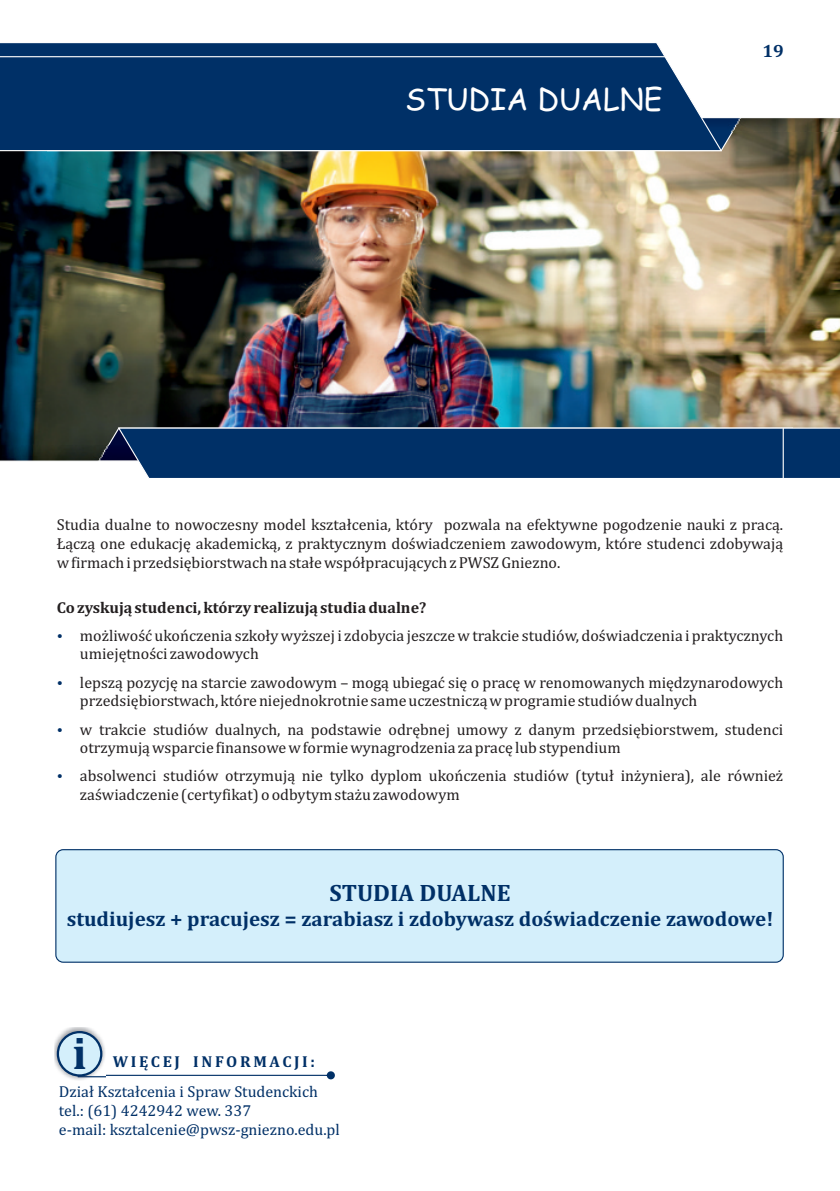
<style>
.page{position:relative;width:840px;height:1191px;background:#fff}
.page>*{position:absolute;margin:0;border:0;box-sizing:border-box;transform-origin:0 0}
.t1{font:700 45.6px "Cambria";color:#003067}
.t2{font:30px "Comic Sans MS";color:#fff}
.t3{font:700 24px "Cambria";color:#003067}
.t4{font:700 21px "Cambria";color:#003067}
.t5{font:700 18px "Cambria";color:#003067}
.t6{font:16px/18.8px "Cambria";color:#231f20}
.t7{font:16px/18.8px "Cambria";color:#003067}
.t8{font:700 16px "Cambria";color:#231f20}
.t9{font:700 16px "Cambria";letter-spacing:.165em;color:#003067}
</style>
<div class="page">
<img style="left:0;top:132px;width:839px;height:313px">
<svg style="left:0;top:43px;width:722px;height:109px;background:#0f3c6f"></svg>
<svg style="left:97px;top:426px;width:742px;height:52px;background:#103b6d"></svg>
<div style="left:55px;top:849px;width:728px;height:113px;background:#d4effb;border:1px solid #003067;border-radius:7px"></div>
<hr style="left:782px;top:428px;width:1px;height:50px;background:#fff">
<svg style="left:106px;top:1071px;width:229px;height:8px"></svg>
<img style="left:54px;top:1027px;width:52px;height:53px">
<div style="left:57px;top:1031px;width:45px;height:45px;background:#d4effb;border:2px solid #003067;border-radius:50%"></div>
<h2 class="t2" style="left:405px;top:86px;width:259px">STUDIA DUALNE</h2>
<p class="t5" style="left:762px;top:43px;width:23px">19</p>
<p class="t6" style="left:57px;top:516px;width:727px;text-align:justify">Studia dualne to nowoczesny model kształcenia, który pozwala na efektywne pogodzenie nauki z pracą.<br>Łączą one edukację akademicką, z praktycznym doświadczeniem zawodowym, które studenci zdobywają w firmach i przedsiębiorstwach na stałe współpracujących z PWSZ Gniezno.</p>
<p class="t8" style="left:57px;top:600px;width:371px">Co zyskują studenci, którzy realizują studia dualne?</p>
<p class="t6" style="left:80px;top:627px;width:704px">możliwość ukończenia szkoły wyższej i zdobycia jeszcze w trakcie studiów, doświadczenia i praktycznych umiejętności zawodowych</p>
<p class="t6" style="left:80px;top:674px;width:704px">lepszą pozycję na starcie zawodowym – mogą ubiegać się o pracę w renomowanych międzynarodowych przedsiębiorstwach, które niejednokrotnie same uczestniczą w programie studiów dualnych</p>
<p class="t6" style="left:80px;top:720px;width:704px">w trakcie studiów dualnych, na podstawie odrębnej umowy z danym przedsiębiorstwem, studenci otrzymują wsparcie finansowe w formie wynagrodzenia za pracę lub stypendium</p>
<p class="t6" style="left:80px;top:767px;width:704px">absolwenci studiów otrzymują nie tylko dyplom ukończenia studiów (tytuł inżyniera), ale również zaświadczenie (certyfikat) o odbytym stażu zawodowym</p>
<h3 class="t3" style="left:329px;top:881px;width:182px">STUDIA DUALNE</h3>
<h3 class="t4" style="left:67px;top:909px;width:707px">studiujesz + pracujesz = zarabiasz i zdobywasz doświadczenie zawodowe!</h3>
<h1 class="t1" style="left:73px;top:1033px;width:16px">i</h1>
<p class="t9" style="left:113px;top:1054px;width:204px">WIĘCEJ INFORMACJI:</p>
<p class="t7" style="left:59px;top:1083px;width:282px">Dział Kształcenia i Spraw Studenckich tel.: (61) 4242942 wew. 337<br>e-mail: ksztalcenie@pwsz-gniezno.edu.pl</p>
</div>
